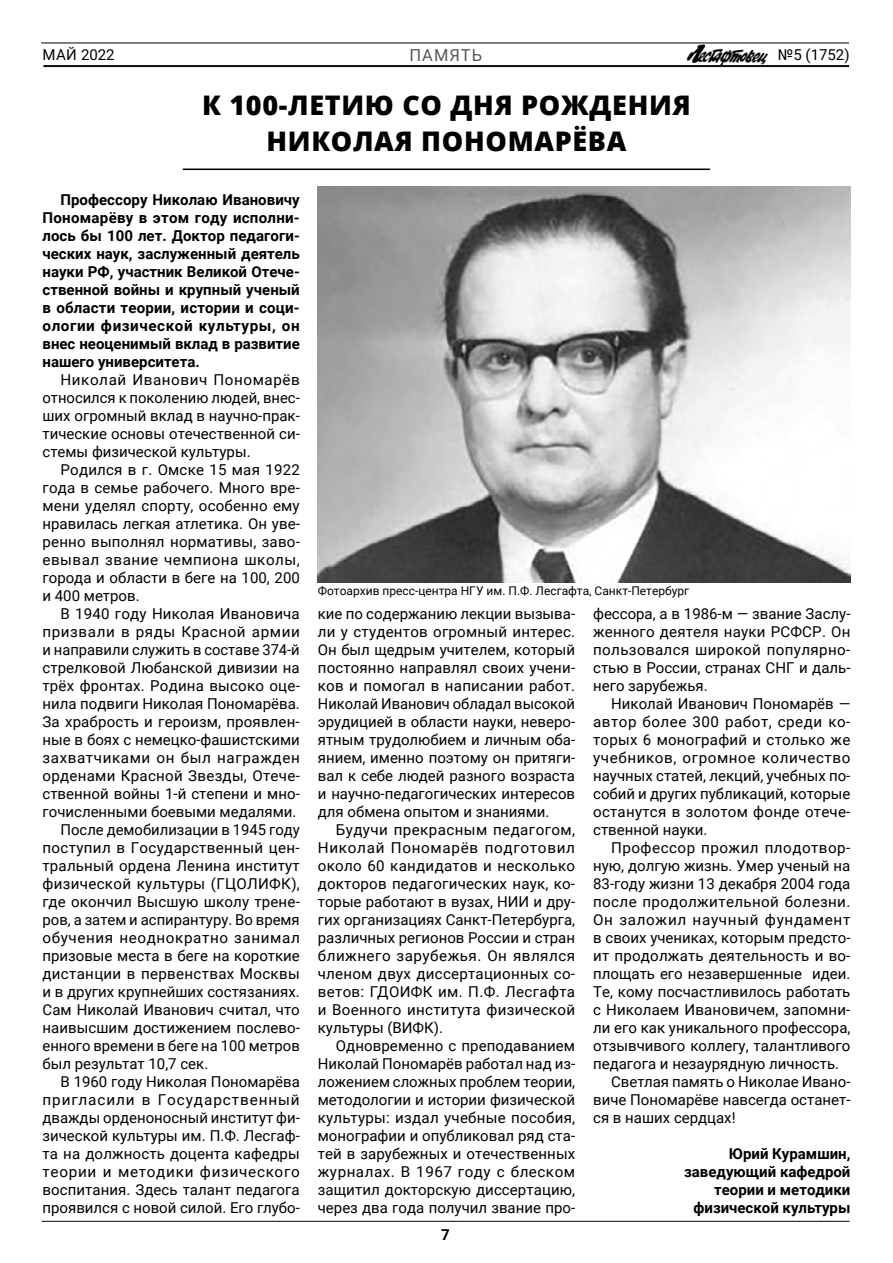
<style>
.page{position:relative;width:893px;height:1263px;background:#fff}
.page>*{position:absolute;margin:0;border:0;box-sizing:border-box;transform-origin:0 0}
.t1{font:800 27px/36px "Open Sans";letter-spacing:.025em;color:#000;text-align:center}
.t2{font:16.5px "Roboto";letter-spacing:.06em;color:#575756}
.t3{font:15px/18px "Roboto";color:#000;text-align:justify}
.t4{font:700 15px/18px "Roboto";color:#000;text-align:justify}
.t5{font:15px "Roboto";letter-spacing:.02em;color:#000}
.t6{font:15px "Roboto";letter-spacing:.04em;color:#000}
.t7{font:15px "Roboto";letter-spacing:.045em;color:#000}
.t8{font:15px "Roboto";letter-spacing:.025em;color:#000}
.t9{font:15px "Roboto";letter-spacing:.06em;color:#000}
.t10{font:15px "Roboto";letter-spacing:.035em;color:#000}
.t11{font:15px "Roboto";letter-spacing:.03em;color:#000}
.t12{font:12px "Roboto";color:#000}
</style>
<div class="page">
<hr style="left:183px;top:169px;width:527px;height:1px;background:#000">
<hr style="left:43px;top:65px;width:806px;height:1px;background:#000">
<hr style="left:43px;top:66px;width:806px;height:1px;background:#000">
<hr style="left:41px;top:43px;width:808px;height:1px;background:#000">
<img style="left:687px;top:44px;width:81px;height:21px">
<hr style="left:42px;top:1221px;width:807px;height:1px;background:#000">
<img style="left:318px;top:187px;width:532px;height:396px">
<p class="t3" style="left:42px;top:45px;width:74px">МАЙ 2022</p>
<p class="t3" style="left:778px;top:45px;width:73px">№5 (1752)</p>
<p class="t2" style="left:410px;top:43px;width:74px">ПАМЯТЬ</p>
<h1 class="t1" style="left:202px;top:85px;width:490px">К 100-ЛЕТИЮ СО ДНЯ РОЖДЕНИЯ<br>НИКОЛАЯ ПОНОМАРЁВА</h1>
<p class="t4" style="left:43px;top:190px;width:259px;text-indent:18px">Профессору Николаю Ивановичу Пономарёву в этом году исполни&shy;лось бы 100 лет. Доктор педагоги&shy;ческих наук, заслуженный деятель науки РФ, участник Великой Отече&shy;ственной войны и крупный ученый в области теории, истории и соци&shy;ологии физической культуры, он внес неоценимый вклад в развитие нашего университета.</p>
<p class="t3" style="left:43px;top:370px;width:259px;text-indent:18px">Николай Иванович Пономарёв относился к поколению людей, внес&shy;ших огромный вклад в научно-прак&shy;тические основы отечественной си&shy;стемы физической культуры.</p>
<p class="t3" style="left:43px;top:460px;width:259px;text-indent:18px">Родился в г. Омске 15 мая 1922 года в семье рабочего. Много вре&shy;мени уделял спорту, особенно ему нравилась легкая атлетика. Он уве&shy;ренно выполнял нормативы, заво&shy;евывал звание чемпиона школы, города и области в беге на 100, 200 и 400 метров.</p>
<p class="t3" style="left:61px;top:604px;width:241px">В 1940 году Николая Ивановича</p>
<p class="t10" style="left:43px;top:621px;width:259px">призвали в ряды Красной армии</p>
<p class="t3" style="left:43px;top:640px;width:259px">и направили служить в составе 374-й</p>
<p class="t3" style="left:43px;top:658px;width:259px">стрелковой Любанской дивизии на</p>
<p class="t3" style="left:43px;top:676px;width:259px">трёх фронтах. Родина высоко оце-</p>
<p class="t3" style="left:43px;top:694px;width:259px">нила подвиги Николая Пономарёва.</p>
<p class="t3" style="left:43px;top:712px;width:259px">За храбрость и героизм, проявлен-</p>
<p class="t3" style="left:43px;top:730px;width:259px">ные в боях с немецко-фашистскими</p>
<p class="t6" style="left:43px;top:747px;width:259px">захватчиками он был награжден</p>
<p class="t3" style="left:43px;top:766px;width:259px">орденами Красной Звезды, Отече-</p>
<p class="t3" style="left:43px;top:784px;width:259px">ственной войны 1-й степени и мно-</p>
<p class="t3" style="left:43px;top:802px;width:255px">гочисленными боевыми медалями.</p>
<p class="t3" style="left:61px;top:820px;width:241px">После демобилизации в 1945 году</p>
<p class="t5" style="left:43px;top:837px;width:259px">поступил в Государственный цен-</p>
<p class="t3" style="left:43px;top:856px;width:259px">тральный ордена Ленина институт</p>
<p class="t5" style="left:43px;top:873px;width:259px">физической культуры (ГЦОЛИФК),</p>
<p class="t3" style="left:43px;top:892px;width:259px">где окончил Высшую школу трене-</p>
<p class="t3" style="left:43px;top:910px;width:259px">ров, а затем и аспирантуру. Во время</p>
<p class="t6" style="left:43px;top:927px;width:259px">обучения неоднократно занимал</p>
<p class="t3" style="left:43px;top:946px;width:259px">призовые места в беге на короткие</p>
<p class="t5" style="left:43px;top:963px;width:259px">дистанции в первенствах Москвы</p>
<p class="t3" style="left:43px;top:982px;width:259px">и в других крупнейших состязаниях.</p>
<p class="t3" style="left:43px;top:1000px;width:259px">Сам Николай Иванович считал, что</p>
<p class="t3" style="left:43px;top:1018px;width:259px">наивысшим достижением послево-</p>
<p class="t3" style="left:43px;top:1036px;width:259px">енного времени в беге на 100 метров</p>
<p class="t3" style="left:43px;top:1054px;width:167px">был результат 10,7 сек.</p>
<p class="t3" style="left:61px;top:1072px;width:241px">В 1960 году Николая Пономарёва</p>
<p class="t9" style="left:43px;top:1089px;width:259px">пригласили в Государственный</p>
<p class="t3" style="left:43px;top:1108px;width:259px">дважды орденоносный институт фи-</p>
<p class="t3" style="left:43px;top:1126px;width:259px">зической культуры им. П.Ф. Лесгаф-</p>
<p class="t3" style="left:43px;top:1144px;width:259px">та на должность доцента кафедры</p>
<p class="t7" style="left:43px;top:1161px;width:259px">теории и методики физического</p>
<p class="t3" style="left:43px;top:1180px;width:259px">воспитания. Здесь талант педагога</p>
<p class="t3" style="left:43px;top:1198px;width:259px">проявился с новой силой. Его глубо-</p>
<p class="t12" style="left:318px;top:583px;width:373px">Фотоархив пресс-центра НГУ им. П.Ф. Лесгафта, Санкт-Петербург</p>
<p class="t3" style="left:318px;top:604px;width:259px">кие по содержанию лекции вызыва&shy;ли у студентов огромный интерес.<br>Он был щедрым учителем, который постоянно направлял своих учени&shy;ков и помогал в написании работ.<br>Николай Иванович обладал высокой эрудицией в области науки, неверо&shy;ятным трудолюбием и личным оба&shy;янием, именно поэтому он притяги&shy;вал к себе людей разного возраста и научно-педагогических интересов для обмена опытом и знаниями.</p>
<p class="t3" style="left:318px;top:820px;width:259px;text-indent:18px">Будучи прекрасным педагогом, Николай Пономарёв подготовил около 60 кандидатов и несколько докторов педагогических наук, ко&shy;торые работают в вузах, НИИ и дру&shy;гих организациях Санкт-Петербурга, различных регионов России и стран ближнего зарубежья. Он являлся членом двух диссертационных со&shy;ветов: ГДОИФК им. П.Ф. Лесгафта и Военного института физической культуры (ВИФК).</p>
<p class="t3" style="left:318px;top:1036px;width:259px;text-indent:18px">Одновременно с преподаванием Николай Пономарёв работал над из&shy;ложением сложных проблем теории, методологии и истории физической культуры: издал учебные пособия, монографии и опубликовал ряд ста&shy;тей в зарубежных и отечественных журналах. В 1967 году с блеском защитил докторскую диссертацию, через два года получил звание про-</p>
<p class="t4" style="left:441px;top:1225px;width:10px">7</p>
<p class="t3" style="left:593px;top:604px;width:259px">фессора, а в 1986-м — звание Заслу&shy;женного деятеля науки РСФСР. Он пользовался широкой популярно&shy;стью в России, странах СНГ и даль&shy;него зарубежья.</p>
<p class="t3" style="left:593px;top:694px;width:259px;text-indent:18px">Николай Иванович Пономарёв — автор более 300 работ, среди ко&shy;торых 6 монографий и столько же учебников, огромное количество научных статей, лекций, учебных по&shy;собий и других публикаций, которые останутся в золотом фонде отече&shy;ственной науки.</p>
<p class="t11" style="left:611px;top:837px;width:241px">Профессор прожил плодотвор-</p>
<p class="t3" style="left:593px;top:856px;width:259px">ную, долгую жизнь. Умер ученый на</p>
<p class="t3" style="left:593px;top:874px;width:259px">83-году жизни 13 декабря 2004 года</p>
<p class="t8" style="left:593px;top:891px;width:259px">после продолжительной болезни.</p>
<p class="t7" style="left:593px;top:909px;width:259px">Он заложил научный фундамент</p>
<p class="t3" style="left:593px;top:928px;width:259px">в своих учениках, которым предсто-</p>
<p class="t3" style="left:593px;top:946px;width:259px">ит продолжать деятельность и во-</p>
<p class="t3" style="left:593px;top:964px;width:259px">площать его незавершенные идеи.</p>
<p class="t3" style="left:593px;top:982px;width:259px">Те, кому посчастливилось работать</p>
<p class="t3" style="left:593px;top:1000px;width:259px">с Николаем Ивановичем, запомни-</p>
<p class="t3" style="left:593px;top:1018px;width:259px">ли его как уникального профессора,</p>
<p class="t3" style="left:593px;top:1036px;width:259px">отзывчивого коллегу, талантливого</p>
<p class="t3" style="left:593px;top:1054px;width:247px">педагога и незаурядную личность.</p>
<p class="t3" style="left:611px;top:1072px;width:241px">Светлая память о Николае Ивано-</p>
<p class="t3" style="left:593px;top:1090px;width:259px">виче Пономарёве навсегда останет-</p>
<p class="t3" style="left:593px;top:1108px;width:144px">ся в наших сердцах!</p>
<p class="t4" style="left:684px;top:1144px;width:168px;text-align:right">Юрий Курамшин, заведующий кафедрой теории и методики физической культуры</p>
</div>
